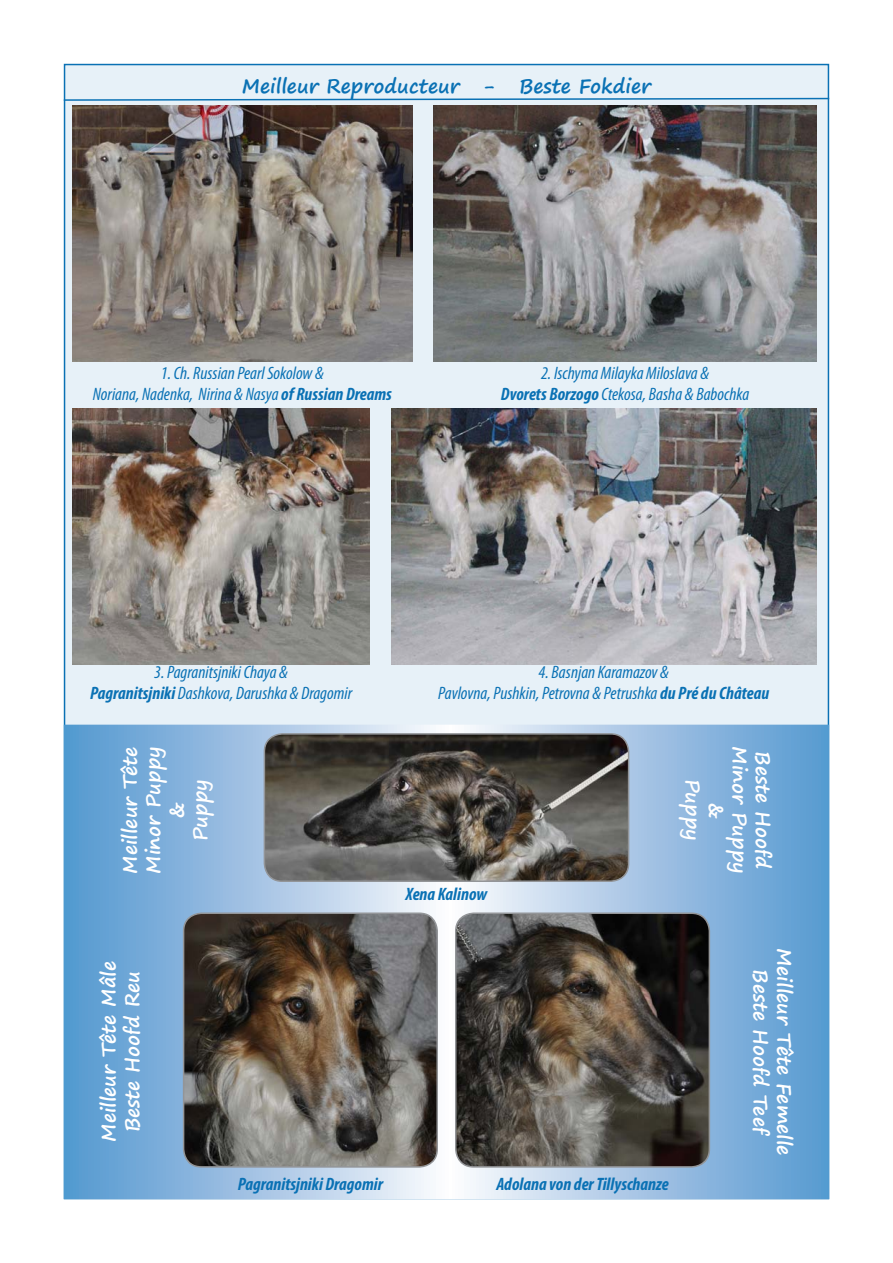
<style>
.page{position:relative;width:893px;height:1263px;background:#fff}
.page>*{position:absolute;margin:0;border:0;box-sizing:border-box;transform-origin:0 0}
.t1{font:700 19.5px/23.4px "Segoe Print";color:#fff;text-align:center}
.t2{font:700 19.5px "Segoe Print";color:#0a71b4}
.t3{font:italic condensed 18px/21.6px "Myriad Pro";color:#0a71b4;text-align:center}
.t4{font:italic 700 condensed 18px "Myriad Pro";color:#0a71b4}
.s1{font-weight:700}
</style>
<div class="page">
<div style="left:64px;top:64px;width:765px;height:1135px;background:#e7f1f8;border:2px solid #0a71b4"></div>
<img style="left:72px;top:106px;width:340px;height:255px">
<img style="left:434px;top:106px;width:382px;height:255px">
<img style="left:72px;top:409px;width:298px;height:255px">
<img style="left:391px;top:409px;width:425px;height:255px">
<svg style="left:64px;top:725px;width:765px;height:179px;background:#8ab5dd"></svg>
<img style="left:264px;top:734px;width:365px;height:147px">
<div style="left:264px;top:733px;width:365px;height:149px;border:2px solid #939598;border-radius:18px"></div>
<svg style="left:64px;top:904px;width:765px;height:295px;background:#85b4dc"></svg>
<img style="left:184px;top:913px;width:253px;height:254px">
<div style="left:183px;top:912px;width:255px;height:256px;border:2px solid #939598;border-radius:18px"></div>
<img style="left:456px;top:913px;width:253px;height:254px">
<div style="left:455px;top:912px;width:255px;height:256px;border:2px solid #939598;border-radius:18px"></div>
<svg style="left:63px;top:97px;width:767px;height:5px"></svg>
<p class="t2" style="left:242px;top:68px;width:411px">Meilleur Reproducteur - Beste Fokdier</p>
<p class="t3" style="left:93px;top:362px;width:301px">1. Ch. Russian Pearl Sokolow &amp;<br>Noriana, Nadenka, Nirina &amp; Nasya <span class="s1">of Russian Dreams</span></p>
<p class="t3" style="left:501px;top:362px;width:250px">2. Ischyma Milayka Miloslava &amp;<br><span class="s1">Dvorets Borzogo</span> Ctekosa, Basha &amp; Babochka</p>
<p class="t3" style="left:90px;top:660px;width:264px">3. Pagranitsjniki Chaya &amp;<br><span class="s1">Pagranitsjniki</span> Dashkova, Darushka &amp; Dragomir</p>
<p class="t3" style="left:438px;top:660px;width:333px">4. Basnjan Karamazov &amp;<br>Pavlovna, Pushkin, Petrovna &amp; Petrushka <span class="s1">du Pré du Château</span></p>
<p class="t1" style="left:118px;top:874px;width:129px;rotate:-90deg">Meilleur Tête<br>Minor Puppy &amp;<br>Puppy</p>
<p class="t1" style="left:752px;top:746px;width:129px;rotate:90deg">Minor Puppy</p>
<p class="t1" style="left:775px;top:751px;width:119px;rotate:90deg">Beste Hoofd</p>
<p class="t1" style="left:728px;top:779px;width:63px;rotate:90deg">&amp;<br>Puppy</p>
<p class="t1" style="left:96px;top:1142px;width:182px;rotate:-90deg">Meilleur Tête Mâle<br>Beste Hoofd Reu</p>
<p class="t4" style="left:406px;top:882px;width:83px">Xena Kalinow</p>
<p class="t4" style="left:238px;top:1173px;width:147px">Pagranitsjniki Dragomir</p>
<p class="t4" style="left:496px;top:1173px;width:174px">Adolana von der Tillyschanze</p>
<p class="t1" style="left:797px;top:948px;width:209px;rotate:90deg">Meilleur Tête Femelle<br>Beste Hoofd Teef</p>
</div>
